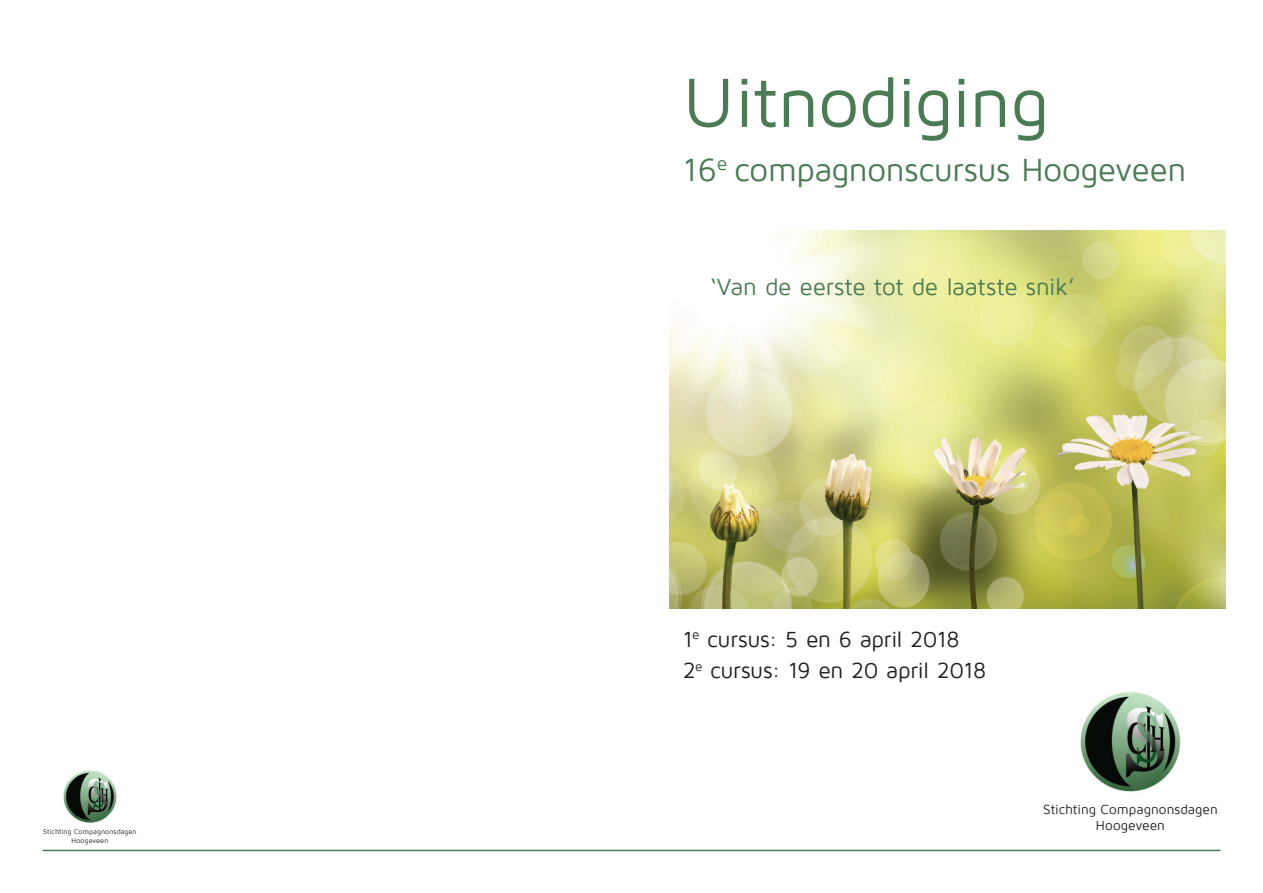
<style>
.page{position:relative;width:1263px;height:893px;background:#fff}
.page>*{position:absolute;margin:0;border:0;box-sizing:border-box;transform-origin:0 0}
.t1{font:72px "Maven Pro";letter-spacing:-.015em;color:#4a7b54}
.t2{font:33px "Maven Pro";letter-spacing:-.015em;color:#4a7b54}
.t3{font:24px "Maven Pro";letter-spacing:-.01em;color:#4a7b54}
.t4{font:22.5px/31.5px "Maven Pro";letter-spacing:-.015em;color:#231f20}
.t5{font:13.5px/16.5px "Maven Pro";color:#231f20;text-align:center}
.t6{font:7.05px/8.7px "Maven Pro";letter-spacing:.015em;color:#231f20;text-align:center}
</style>
<div class="page">
<hr style="left:43px;top:850px;width:1177px;height:1px;background:#4a7b54">
<img style="left:669px;top:230px;width:556px;height:378px">
<img style="left:1080px;top:692px;width:101px;height:100px">
<img style="left:63px;top:770px;width:54px;height:53px">
<p class="t6" style="left:43px;top:828px;width:95px">Stichting Compagnonsdagen<br>Hoogeveen</p>
<h1 class="t1" style="left:683px;top:65px;width:368px">Uitnodiging</h1>
<h2 class="t2" style="left:683px;top:153px;width:505px">16<sup>e</sup> compagnonscursus Hoogeveen</h2>
<p class="t3" style="left:711px;top:275px;width:365px">‘Van de eerste tot de laatste snik’</p>
<p class="t4" style="left:683px;top:624px;width:305px">1<sup>e</sup> cursus: 5 en 6 april 2018<br>2<sup>e</sup> cursus: 19 en 20 april 2018</p>
<p class="t5" style="left:1043px;top:801px;width:176px">Stichting Compagnonsdagen<br>Hoogeveen</p>
</div>
